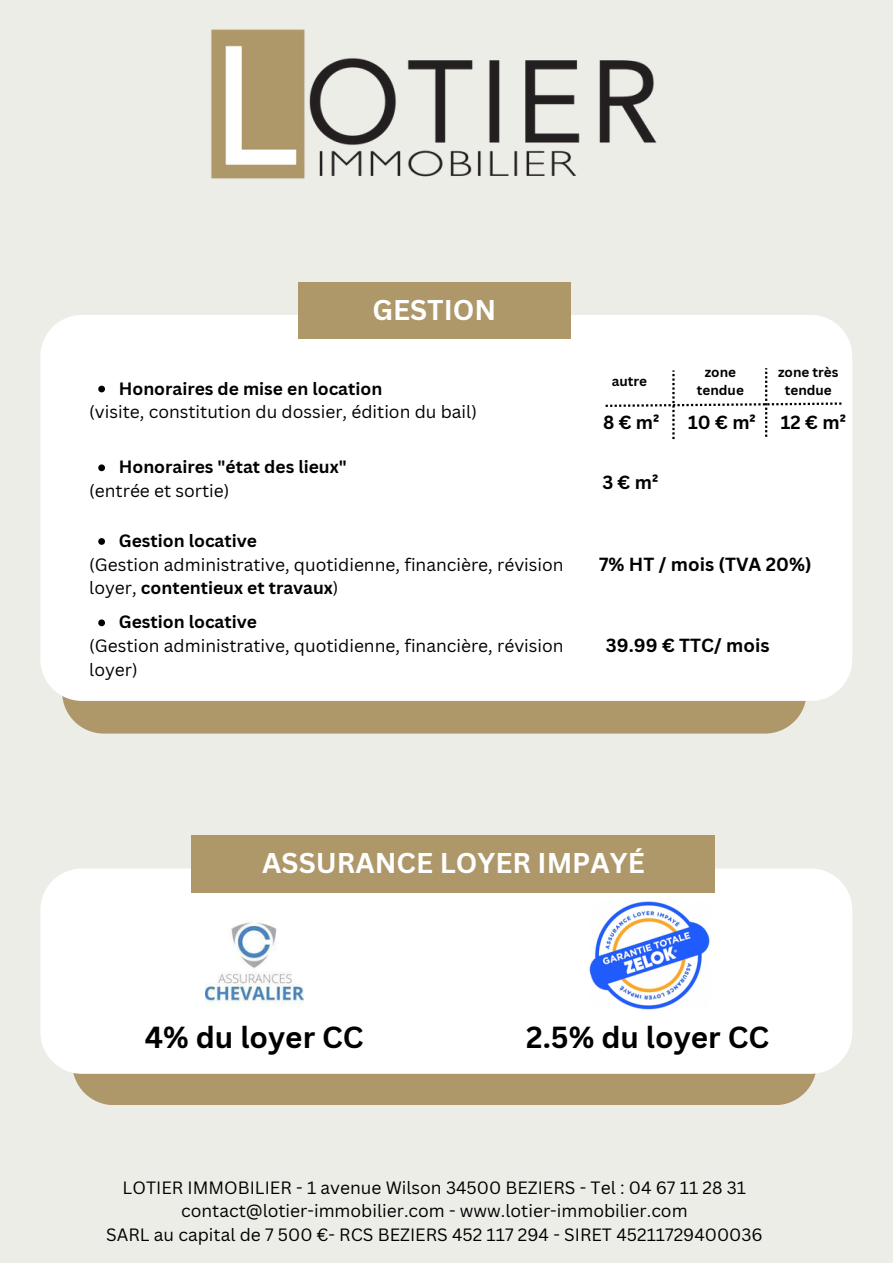
<style>
.page{position:relative;width:893px;height:1264px;background:#fff}
.page>*{position:absolute;margin:0;border:0;box-sizing:border-box;transform-origin:0 0}
.t1{font:700 29.7px "Canva Sans";color:#000}
.t2{font:700 27.9px "Canva Sans";color:#fff}
.t3{font:700 18.45px "Canva Sans";color:#000}
.t4{font:17.4px/23.5px "Canva Sans";color:#000}
.t5{font:700 17.4px "Canva Sans";color:#000}
.t6{font:700 13.5px/18px "Canva Sans";color:#000;text-align:center}
.s1{font-weight:700}
</style>
<div class="page">
<div style="left:0;top:0;width:892px;height:1262px;background:#edede8"></div>
<div style="left:62px;top:327px;width:744px;height:406px;background:#ae986a;border-radius:42px"></div>
<div style="left:40px;top:315px;width:812px;height:386px;background:#fff;border-radius:42px"></div>
<img style="left:211px;top:29px;width:446px;height:150px">
<div style="left:298px;top:282px;width:273px;height:57px;background:#ae986a"></div>
<svg style="left:605px;top:368px;width:236px;height:71px"></svg>
<div style="left:72px;top:881px;width:744px;height:223px;background:#ae986a;border-radius:42px"></div>
<div style="left:40px;top:868px;width:812px;height:205px;background:#fff;border-radius:42px"></div>
<div style="left:191px;top:836px;width:524px;height:56px;background:#ae986a"></div>
<img style="left:589px;top:901px;width:121px;height:109px">
<img style="left:205px;top:920px;width:98px;height:87px">
<svg style="left:98px;top:385px;width:7px;height:7px"></svg>
<svg style="left:98px;top:538px;width:7px;height:7px"></svg>
<svg style="left:98px;top:464px;width:7px;height:7px"></svg>
<svg style="left:98px;top:619px;width:7px;height:7px"></svg>
<p class="t2" style="left:372px;top:290px;width:125px">GESTION</p>
<p class="t5" style="left:119px;top:376px;width:265px">Honoraires de mise en location</p>
<p class="t4" style="left:89px;top:400px;width:389px">(visite, constitution du dossier, édition du bail)</p>
<p class="t5" style="left:119px;top:455px;width:229px">Honoraires "état des lieux"</p>
<p class="t4" style="left:89px;top:478px;width:142px">(entrée et sortie)</p>
<p class="t5" style="left:119px;top:528px;width:140px">Gestion locative</p>
<p class="t4" style="left:89px;top:552px;width:476px">(Gestion administrative, quotidienne, financière, révision loyer, <span class="s1">contentieux et travaux</span>)</p>
<p class="t5" style="left:119px;top:610px;width:140px">Gestion locative</p>
<p class="t4" style="left:89px;top:633px;width:476px">(Gestion administrative, quotidienne, financière, révision loyer)</p>
<p class="t6" style="left:611px;top:372px;width:37px">autre</p>
<p class="t6" style="left:696px;top:363px;width:49px">zone tendue</p>
<p class="t6" style="left:778px;top:363px;width:62px">zone très tendue</p>
<p class="t3" style="left:603px;top:409px;width:58px">8€m²</p>
<p class="t3" style="left:688px;top:409px;width:69px">10 € m²</p>
<p class="t3" style="left:780px;top:409px;width:66px">12 € m²</p>
<p class="t3" style="left:602px;top:469px;width:57px">3€m²</p>
<p class="t3" style="left:599px;top:551px;width:214px">7% HT / mois (TVA 20%)</p>
<p class="t3" style="left:606px;top:632px;width:165px">39.99 € TTC/ mois</p>
<p class="t2" style="left:262px;top:843px;width:384px">ASSURANCE LOYER IMPAYÉ</p>
<p class="t1" style="left:145px;top:1016px;width:220px">4% du loyer CC</p>
<p class="t1" style="left:526px;top:1016px;width:244px">2.5% du loyer CC</p>
<p class="t4" style="left:123px;top:1175px;width:625px">LOTIER IMMOBILIER - 1 avenue Wilson 34500 BEZIERS - Tel : 04 67 11 28 31</p>
<p class="t4" style="left:181px;top:1198px;width:508px">contact@lotier-immobilier.com - www.lotier-immobilier.com</p>
<p class="t4" style="left:106px;top:1222px;width:658px">SARL au capital de 7 500 €- RCS BEZIERS 452 117 294 - SIRET 45211729400036</p>
</div>
